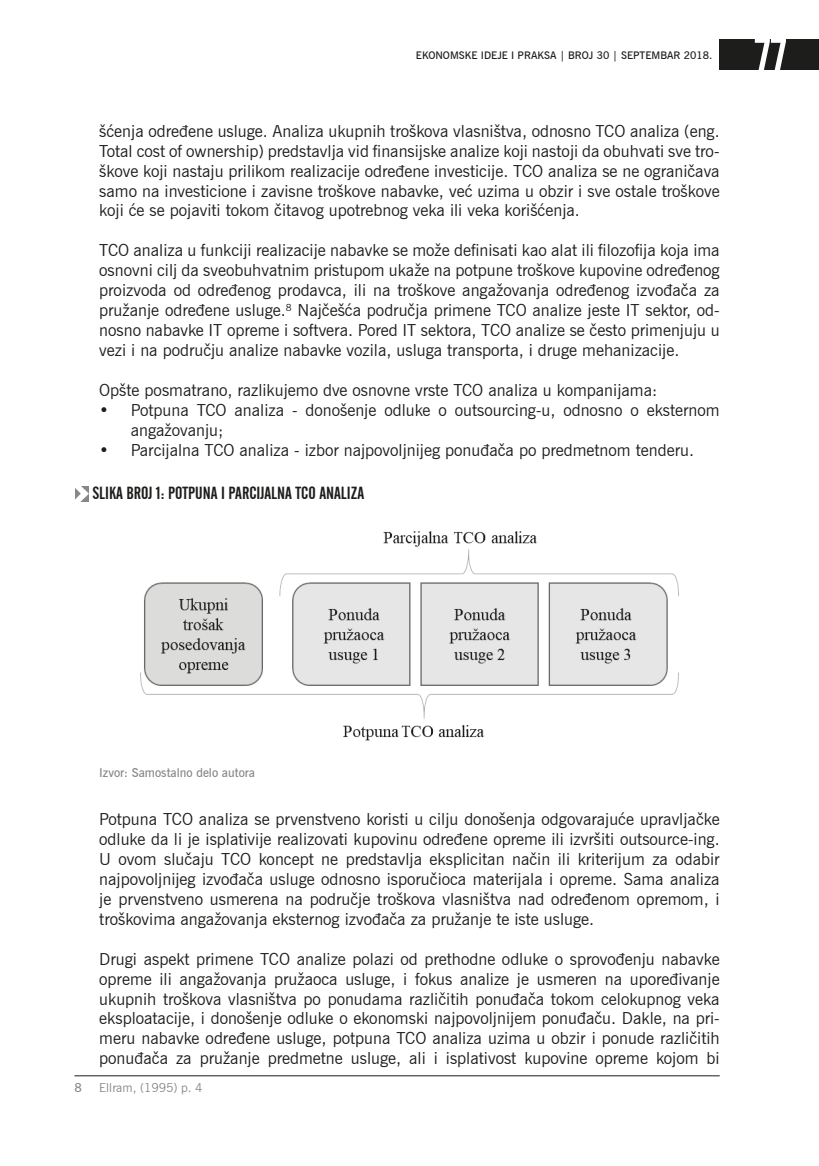
<style>
.page{position:relative;width:819px;height:1166px;background:#fff}
.page>*{position:absolute;margin:0;border:0;box-sizing:border-box;transform-origin:0 0}
.t1{font:50.75px "Alternate Gothic No 2 BT";color:#fff}
.t2{font:17.5px "Alternate Gothic No 2 BT";color:#1d1d1b}
.t3{font:16.62px/19.9px "News Gothic BT";color:#1d1d1b;text-align:justify}
.t4{font:600 12.25px "News Gothic BT";color:#878787}
.t5{font:12.25px "News Gothic BT";color:#878787}
.t6{font:600 10.5px "News Gothic BT";color:#1d1d1b}
</style>
<div class="page">
<div style="left:719px;top:39px;width:100px;height:31px;background:#1d1d1b"></div>
<svg style="left:75px;top:486px;width:14px;height:16px"></svg>
<img style="left:140px;top:531px;width:538px;height:210px">
<hr style="left:74px;top:1075px;width:645px;height:1px;background:#1d1d1b">
<p class="t6" style="left:416px;top:49px;width:298px">EKONOMSKE IDEJE I PRAKSA | BROJ 30 | SEPTEMBAR 2018.</p>
<p class="t3" style="left:99px;top:121px;width:622px">šćenja određene usluge. Analiza ukupnih troškova vlasništva, odnosno TCO analiza (eng.<br>Total cost of ownership) predstavlja vid finansijske analize koji nastoji da obuhvati sve tro&shy;škove koji nastaju prilikom realizacije određene investicije. TCO analiza se ne ograničava samo na investicione i zavisne troškove nabavke, već uzima u obzir i sve ostale troškove koji će se pojaviti tokom čitavog upotrebnog veka ili veka korišćenja.</p>
<p class="t3" style="left:99px;top:240px;width:622px">TCO analiza u funkciji realizacije nabavke se može definisati kao alat ili filozofija koja ima osnovni cilj da sveobuhvatnim pristupom ukaže na potpune troškove kupovine određenog proizvoda od određenog prodavca, ili na troškove angažovanja određenog izvođača za pružanje određene usluge.<sup>8</sup> Najčešća područja primene TCO analize jeste IT sektor, od&shy;nosno nabavke IT opreme i softvera. Pored IT sektora, TCO analize se često primenjuju u vezi i na području analize nabavke vozila, usluga transporta, i druge mehanizacije.</p>
<p class="t3" style="left:99px;top:380px;width:559px">Opšte posmatrano, razlikujemo dve osnovne vrste TCO analiza u kompanijama:</p>
<p class="t3" style="left:131px;top:400px;width:590px;text-indent:-32px">• Potpuna TCO analiza - donošenje odluke o outsourcing-u, odnosno o eksternom angažovanju;</p>
<p class="t3" style="left:99px;top:440px;width:596px">• Parcijalna TCO analiza - izbor najpovoljnijeg ponuđača po predmetnom tenderu.</p>
<p class="t2" style="left:92px;top:483px;width:273px">SLIKA BROJ 1: POTPUNA I PARCIJALNA TCO ANALIZA</p>
<h1 class="t1" style="left:754px;top:28px;width:34px">77</h1>
<p class="t4" style="left:99px;top:765px;width:157px">Izvor: Samostalno delo autora</p>
<p class="t3" style="left:99px;top:809px;width:622px">Potpuna TCO analiza se prvenstveno koristi u cilju donošenja odgovarajuće upravljačke odluke da li je isplativije realizovati kupovinu određene opreme ili izvršiti outsource-ing.<br>U ovom slučaju TCO koncept ne predstavlja eksplicitan način ili kriterijum za odabir najpovoljnijeg izvođača usluge odnosno isporučioca materijala i opreme. Sama analiza je prvenstveno usmerena na područje troškova vlasništva nad određenom opremom, i troškovima angažovanja eksternog izvođača za pružanje te iste usluge.</p>
<p class="t3" style="left:99px;top:948px;width:622px">Drugi aspekt primene TCO analize polazi od prethodne odluke o sprovođenju nabavke opreme ili angažovanja pružaoca usluge, i fokus analize je usmeren na upoređivanje ukupnih troškova vlasništva po ponudama različitih ponuđača tokom celokupnog veka eksploatacije, i donošenje odluke o ekonomski najpovoljnijem ponuđaču. Dakle, na pri&shy;meru nabavke određene usluge, potpuna TCO analiza uzima u obzir i ponude različitih ponuđača za pružanje predmetne usluge, ali i isplativost kupovine opreme kojom bi</p>
<p class="t4" style="left:74px;top:1080px;width:9px">8</p>
<p class="t5" style="left:99px;top:1080px;width:105px">Ellram, (1995) p. 4</p>
</div>
